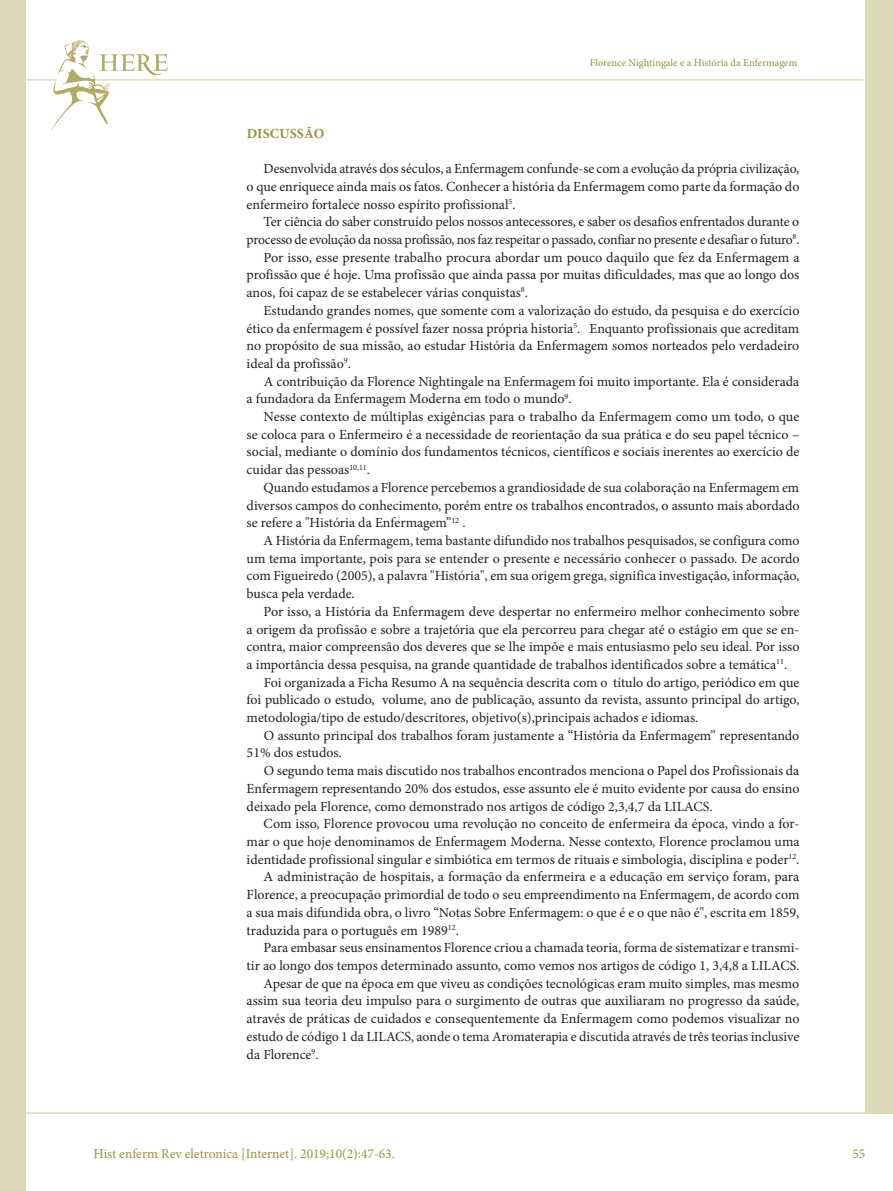
<style>
.page{position:relative;width:893px;height:1191px;background:#fff}
.page>*{position:absolute;margin:0;border:0;box-sizing:border-box;transform-origin:0 0}
.t1{font:13.95px/17.7px "Minion Pro";color:#231f20;text-align:justify}
.t2{font:700 13.95px "Minion Pro";letter-spacing:.01em;color:#9b8f3f}
.t3{font:13.5px "Minion Pro";color:#9b8f3f}
.t4{font:10.5px "Minion Pro";color:#9b8f3f}
</style>
<div class="page">
<hr style="left:0;top:1112px;width:893px;height:1px;background:#ded8bb">
<hr style="left:0;top:79px;width:863px;height:2px;background:#ded8bb">
<div style="left:865px;top:0;width:28px;height:1113px;background:#ded8bb"></div>
<div style="left:0;top:0;width:26px;height:1191px;background:#ded8bb"></div>
<svg style="left:50px;top:40px;width:118px;height:91px"></svg>
<p class="t4" style="left:590px;top:56px;width:209px">Florence Nightingale e a História da Enfermagem</p>
<p class="t2" style="left:247px;top:123px;width:79px">DISCUSSÃO</p>
<p class="t1" style="left:247px;top:160px;width:554px;text-indent:17px">Desenvolvida através dos séculos, a Enfermagem confunde-se com a evolução da própria civilização, o que enriquece ainda mais os fatos. Conhecer a história da Enfermagem como parte da formação do enfermeiro fortalece nosso espírito profissional<sup>5</sup>.</p>
<p class="t1" style="left:264px;top:213px;width:537px">Ter ciência do saber construído pelos nossos antecessores, e saber os desafios enfrentados durante o</p>
<p class="t1" style="left:247px;top:231px;width:554px">processo de evolução da nossa profissão, nos faz respeitar o passado, confiar no presente e desafiar o futuro<sup>8</sup>.</p>
<p class="t1" style="left:264px;top:248px;width:537px">Por isso, esse presente trabalho procura abordar um pouco daquilo que fez da Enfermagem a</p>
<p class="t1" style="left:247px;top:266px;width:554px">profissão que é hoje. Uma profissão que ainda passa por muitas dificuldades, mas que ao longo dos</p>
<p class="t1" style="left:247px;top:284px;width:283px">anos, foi capaz de se estabelecer várias conquistas<sup>8</sup>.</p>
<p class="t1" style="left:264px;top:301px;width:537px">Estudando grandes nomes, que somente com a valorização do estudo, da pesquisa e do exercício</p>
<p class="t1" style="left:247px;top:319px;width:554px">ético da enfermagem é possível fazer nossa própria historia<sup>5</sup>. Enquanto profissionais que acreditam</p>
<p class="t1" style="left:247px;top:337px;width:554px">no propósito de sua missão, ao estudar História da Enfermagem somos norteados pelo verdadeiro</p>
<p class="t1" style="left:247px;top:355px;width:106px">ideal da profissão<sup>9</sup>.</p>
<p class="t1" style="left:264px;top:372px;width:537px">A contribuição da Florence Nightingale na Enfermagem foi muito importante. Ela é considerada</p>
<p class="t1" style="left:247px;top:390px;width:326px">a fundadora da Enfermagem Moderna em todo o mundo<sup>9</sup>.</p>
<p class="t1" style="left:264px;top:408px;width:537px">Nesse contexto de múltiplas exigências para o trabalho da Enfermagem como um todo, o que</p>
<p class="t1" style="left:247px;top:425px;width:554px">se coloca para o Enfermeiro é a necessidade de reorientação da sua prática e do seu papel técnico –</p>
<p class="t1" style="left:247px;top:443px;width:554px">social, mediante o domínio dos fundamentos técnicos, científicos e sociais inerentes ao exercício de</p>
<p class="t1" style="left:247px;top:461px;width:125px">cuidar das pessoas<sup>10,11</sup>.</p>
<p class="t1" style="left:264px;top:478px;width:537px">Quando estudamos a Florence percebemos a grandiosidade de sua colaboração na Enfermagem em</p>
<p class="t1" style="left:247px;top:496px;width:554px">diversos campos do conhecimento, porém entre os trabalhos encontrados, o assunto mais abordado</p>
<p class="t1" style="left:247px;top:514px;width:220px">se refere a "História da Enfermagem”<sup>12</sup> .</p>
<p class="t1" style="left:264px;top:532px;width:537px">A História da Enfermagem, tema bastante difundido nos trabalhos pesquisados, se configura como</p>
<p class="t1" style="left:247px;top:549px;width:554px">um tema importante, pois para se entender o presente e necessário conhecer o passado. De acordo</p>
<p class="t1" style="left:247px;top:567px;width:554px">com Figueiredo (2005), a palavra "História", em sua origem grega, significa investigação, informação,</p>
<p class="t1" style="left:247px;top:585px;width:110px">busca pela verdade.</p>
<p class="t1" style="left:264px;top:602px;width:537px">Por isso, a História da Enfermagem deve despertar no enfermeiro melhor conhecimento sobre</p>
<p class="t1" style="left:247px;top:620px;width:554px">a origem da profissão e sobre a trajetória que ela percorreu para chegar até o estágio em que se en-</p>
<p class="t1" style="left:247px;top:638px;width:554px">contra, maior compreensão dos deveres que se lhe impõe e mais entusiasmo pelo seu ideal. Por isso</p>
<p class="t1" style="left:247px;top:655px;width:542px">a importância dessa pesquisa, na grande quantidade de trabalhos identificados sobre a temática<sup>11</sup>.</p>
<p class="t1" style="left:264px;top:673px;width:537px">Foi organizada a Ficha Resumo A na sequência descrita com o título do artigo, periódico em que</p>
<p class="t1" style="left:247px;top:691px;width:554px">foi publicado o estudo, volume, ano de publicação, assunto da revista, assunto principal do artigo,</p>
<p class="t1" style="left:247px;top:709px;width:453px">metodologia/tipo de estudo/descritores, objetivo(s),principais achados e idiomas.</p>
<p class="t1" style="left:264px;top:726px;width:537px">O assunto principal dos trabalhos foram justamente a “História da Enfermagem” representando</p>
<p class="t1" style="left:247px;top:744px;width:97px">51% dos estudos.</p>
<p class="t1" style="left:264px;top:762px;width:537px">O segundo tema mais discutido nos trabalhos encontrados menciona o Papel dos Profissionais da</p>
<p class="t1" style="left:247px;top:779px;width:554px">Enfermagem representando 20% dos estudos, esse assunto ele é muito evidente por causa do ensino</p>
<p class="t1" style="left:247px;top:797px;width:467px">deixado pela Florence, como demonstrado nos artigos de código 2,3,4,7 da LILACS.</p>
<p class="t1" style="left:264px;top:815px;width:537px">Com isso, Florence provocou uma revolução no conceito de enfermeira da época, vindo a for-</p>
<p class="t1" style="left:247px;top:832px;width:554px">mar o que hoje denominamos de Enfermagem Moderna. Nesse contexto, Florence proclamou uma</p>
<p class="t1" style="left:247px;top:850px;width:554px">identidade profissional singular e simbiótica em termos de rituais e simbologia, disciplina e poder<sup>12</sup>.</p>
<p class="t1" style="left:264px;top:868px;width:537px">A administração de hospitais, a formação da enfermeira e a educação em serviço foram, para</p>
<p class="t1" style="left:247px;top:886px;width:554px">Florence, a preocupação primordial de todo o seu empreendimento na Enfermagem, de acordo com</p>
<p class="t1" style="left:247px;top:903px;width:554px">a sua mais difundida obra, o livro “Notas Sobre Enfermagem: o que é e o que não é", escrita em 1859,</p>
<p class="t1" style="left:247px;top:921px;width:214px">traduzida para o português em 1989<sup>12</sup>.</p>
<p class="t1" style="left:264px;top:939px;width:537px">Para embasar seus ensinamentos Florence criou a chamada teoria, forma de sistematizar e transmi-</p>
<p class="t1" style="left:247px;top:956px;width:554px">tir ao longo dos tempos determinado assunto, como vemos nos artigos de código 1, 3,4,8 a LILACS.</p>
<p class="t1" style="left:264px;top:974px;width:537px">Apesar de que na época em que viveu as condições tecnológicas eram muito simples, mas mesmo</p>
<p class="t1" style="left:247px;top:992px;width:554px">assim sua teoria deu impulso para o surgimento de outras que auxiliaram no progresso da saúde,</p>
<p class="t1" style="left:247px;top:1009px;width:554px">através de práticas de cuidados e consequentemente da Enfermagem como podemos visualizar no</p>
<p class="t1" style="left:247px;top:1027px;width:554px">estudo de código 1 da LILACS, aonde o tema Aromaterapia e discutida através de três teorias inclusive</p>
<p class="t1" style="left:247px;top:1045px;width:73px">da Florence<sup>9</sup>.</p>
<p class="t3" style="left:94px;top:1144px;width:303px">Hist enferm Rev eletronica [Internet]. 2019;10(2):47-63.</p>
<p class="t3" style="left:852px;top:1144px;width:14px">55</p>
</div>
